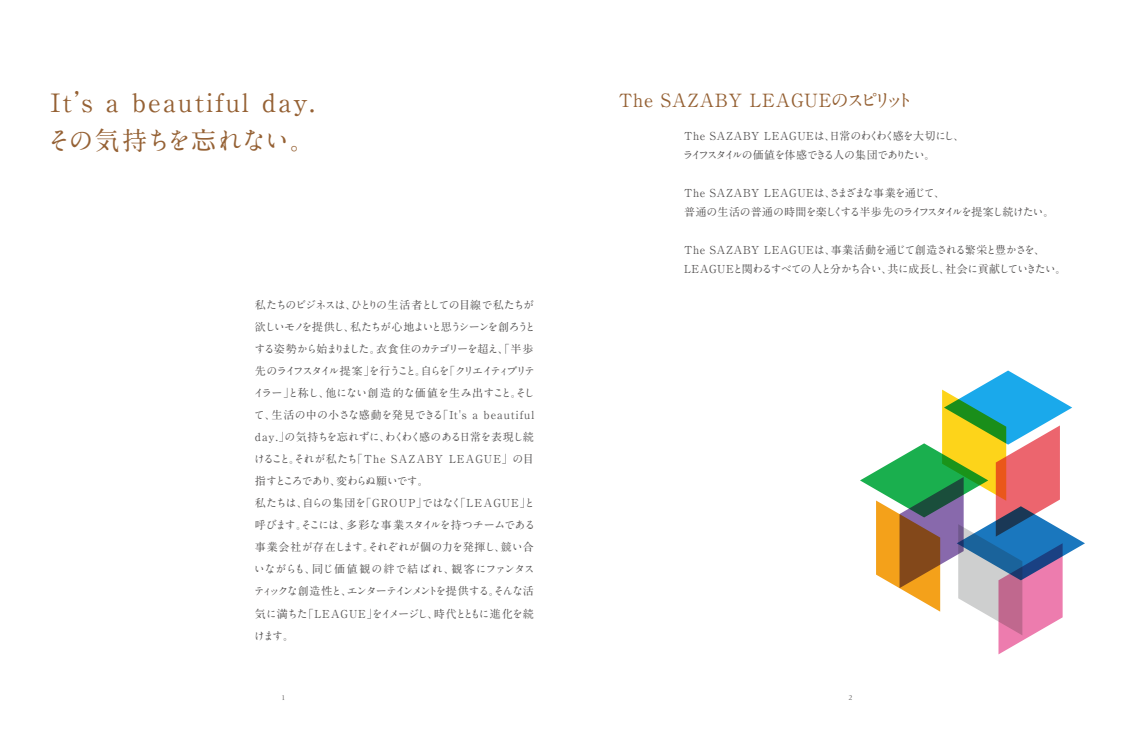
<style>
.page{position:relative;width:1134px;height:729px;background:#fff}
.page>*{position:absolute;margin:0;border:0;box-sizing:border-box;transform-origin:0 0}
.t1{font:700 25.3px/38px "A1 Mincho Std";letter-spacing:.09em;color:#956134}
.t2{font:700 18.2px "A1 Mincho Std";letter-spacing:.04em;color:#956134}
.t3{font:700 11px/22px "A1 Mincho Std";letter-spacing:-.055em;color:#595757}
.t4{font:8px "Garamond 3 LT Std";color:#595757}
</style>
<div class="page">
<svg style="left:860px;top:370px;width:225px;height:284px"></svg>
<h1 class="t1" style="left:47px;top:80px;width:270px">It’s a beautiful day.その気持ちを忘れない。</h1>
<p class="t3" style="left:253px;top:292px;width:284px">私たちのビジネスは､ひとりの生活者としての目線で私たちが欲しいモノを提供し､私たちが心地よいと思うシーンを創ろうとする姿勢から始まりました｡衣食住のカテゴリーを超え､｢半歩先のライフスタイル提案｣を行うこと｡自らを｢クリエイティブリテイラー｣と称し､他にない創造的な価値を生み出すこと｡そして､生活の中の小さな感動を発見できる｢It＇s a beautiful day.｣の気持ちを忘れずに､わくわく感のある日常を表現し続けること｡それが私たち｢The SAZABY LEAGUE｣の目指すところであり､変わらぬ願いです｡<br>私たちは､自らの集団を｢GROUP｣ではなく｢LEAGUE｣と呼びます｡そこには､多彩な事業スタイルを持つチームである事業会社が存在します｡それぞれが個の力を発揮し､競い合いながらも､同じ価値観の絆で結ばれ､観客にファンタスティックな創造性と､エンターテインメントを提供する｡そんな活気に満ちた｢LEAGUE｣をイメージし､時代とともに進化を続けます｡</p>
<p class="t4" style="left:281px;top:693px;width:5px">1</p>
<h2 class="t2" style="left:619px;top:85px;width:297px">The SAZABY LEAGUEのスピリット</h2>
<p class="t3" style="left:682px;top:125px;width:278px;line-height:19px">The SAZABY LEAGUEは､日常のわくわく感を大切にし､ライフスタイルの価値を体感できる人の集団でありたい｡</p>
<p class="t3" style="left:684px;top:182px;width:366px;line-height:19px">The SAZABY LEAGUEは､さまざまな事業を通じて､<br>普通の生活の普通の時間を楽しくする半歩先のライフスタイルを提案し続けたい｡</p>
<p class="t3" style="left:684px;top:239px;width:378px;line-height:19px">The SAZABY LEAGUEは､事業活動を通じて創造される繁栄と豊かさを､<br>LEAGUEと関わるすべての人と分かち合い､共に成長し､社会に貢献していきたい｡</p>
<p class="t4" style="left:848px;top:693px;width:5px">2</p>
</div>
